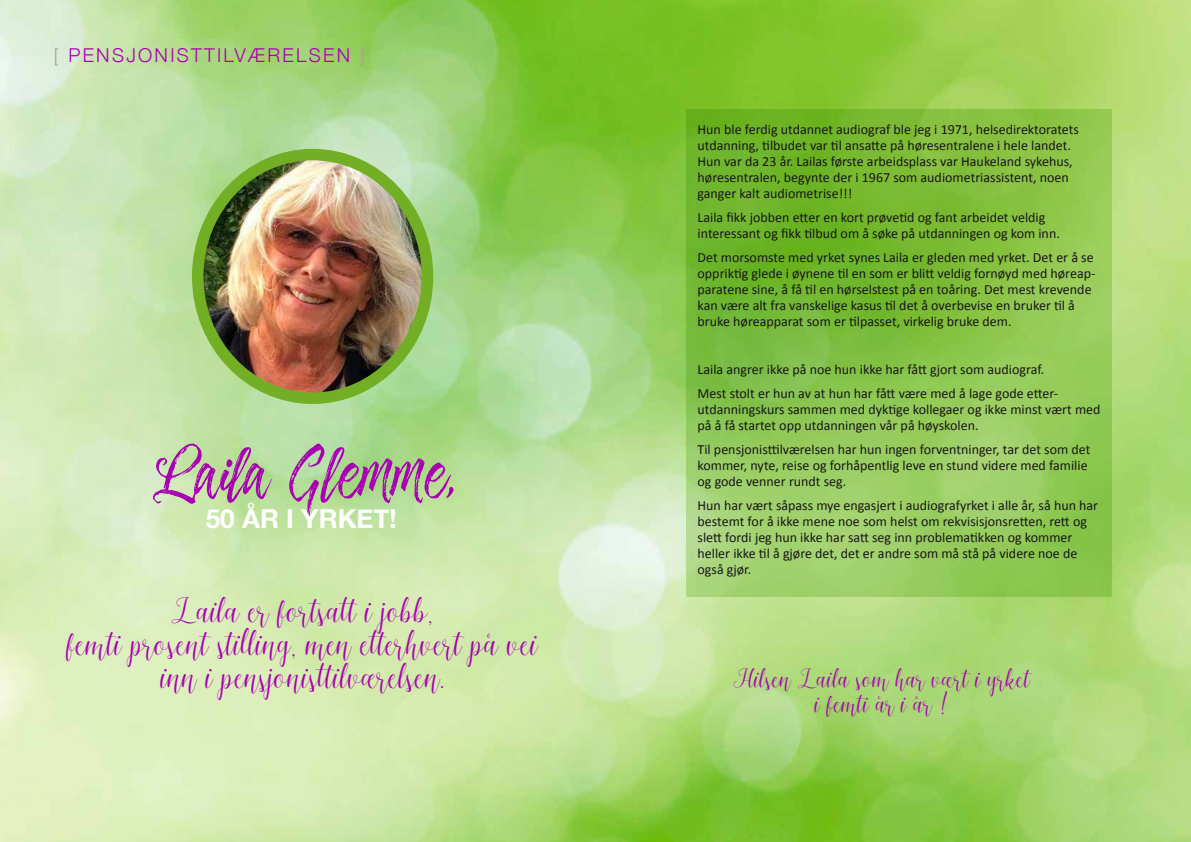
<style>
.page{position:relative;width:1191px;height:842px;background:#fff}
.page>*{position:absolute;margin:0;border:0;box-sizing:border-box;transform-origin:0 0}
.t1{font:91.7px "Hayne Script";color:#a800b3}
.t2{font:30px/33px "Bigshine Script";color:#a800b3;text-align:center}
.t3{font:700 26.2px "Helvetica Neue";color:#fff}
.t4{font:22.8px/25.1px "Bigshine Script";color:#a800b3;text-align:center}
.t5{font:300 19.1px "Helvetica Neue";letter-spacing:.12em;color:#a800b3}
.t6{font:14px/16px "Calibri";color:#181716}
.s1{color:#aaa47e}
</style>
<div class="page">
<img style="left:0;top:0;width:1191px;height:842px">
<img style="left:198px;top:155px;width:229px;height:243px">
<div style="left:192px;top:149px;width:241px;height:255px;border:11px solid #72af24;border-radius:50%"></div>
<svg style="left:686px;top:109px;width:425px;height:488px;background:#89c44b"></svg>
<h3 class="t5" style="left:54px;top:43px;width:312px"><span class="s1">[</span> PENSJONISTTILVÆRELSEN <span class="s1">]</span></h3>
<h1 class="t1" style="left:156px;top:433px;width:309px">Laila Glemme,</h1>
<h3 class="t3" style="left:206px;top:502px;width:193px">50 ÅR I YRKET!</h3>
<h2 class="t2" style="left:67px;top:596px;width:472px">Laila er fortsatt i jobb,<br>femti prosent stilling, men etterhvert på vei inn i pensjonisttilværelsen.</h2>
<p class="t6" style="left:697px;top:121px;width:383px">Hun ble ferdig utdannet audiograf ble jeg i 1971, helsedirektoratets utdanning, tilbudet var til ansatte på høresentralene i hele landet.<br>Hun var da 23 år. Lailas første arbeidsplass var Haukeland sykehus, høresentralen, begynte der i 1967 som audiometriassistent, noen ganger kalt audiometrise!!!</p>
<p class="t6" style="left:697px;top:209px;width:364px">Laila fikk jobben etter en kort prøvetid og fant arbeidet veldig interessant og fikk tilbud om å søke på utdanningen og kom inn.</p>
<p class="t6" style="left:697px;top:249px;width:399px">Det morsomste med yrket synes Laila er gleden med yrket. Det er å se oppriktig glede i øynene til en som er blitt veldig fornøyd med høreap&shy;paratene sine, å få til en hørselstest på en toåring. Det mest krevende kan være alt fra vanskelige kasus til det å overbevise en bruker til å bruke høreapparat som er tilpasset, virkelig bruke dem.</p>
<p class="t6" style="left:697px;top:357px;width:362px;line-height:24px">Laila angrer ikke på noe hun ikke har fått gjort som audiograf.<br>Mest stolt er hun av at hun har fått være med å lage gode etter-</p>
<p class="t6" style="left:697px;top:401px;width:404px">utdanningskurs sammen med dyktige kollegaer og ikke minst vært med på å få startet opp utdanningen vår på høyskolen.</p>
<p class="t6" style="left:697px;top:441px;width:394px">Til pensjonisttilværelsen har hun ingen forventninger, tar det som det kommer, nyte, reise og forhåpentlig leve en stund videre med familie og gode venner rundt seg.</p>
<p class="t6" style="left:697px;top:497px;width:402px">Hun har vært såpass mye engasjert i audiografyrket i alle år, så hun har bestemt for å ikke mene noe som helst om rekvisisjonsretten, rett og slett fordi jeg hun ikke har satt seg inn problematikken og kommer heller ikke til å gjøre det, det er andre som må stå på videre noe de også gjør.</p>
<h3 class="t4" style="left:733px;top:667px;width:298px">Hilsen Laila som har vært i yrket i femti år i år !</h3>
</div>
